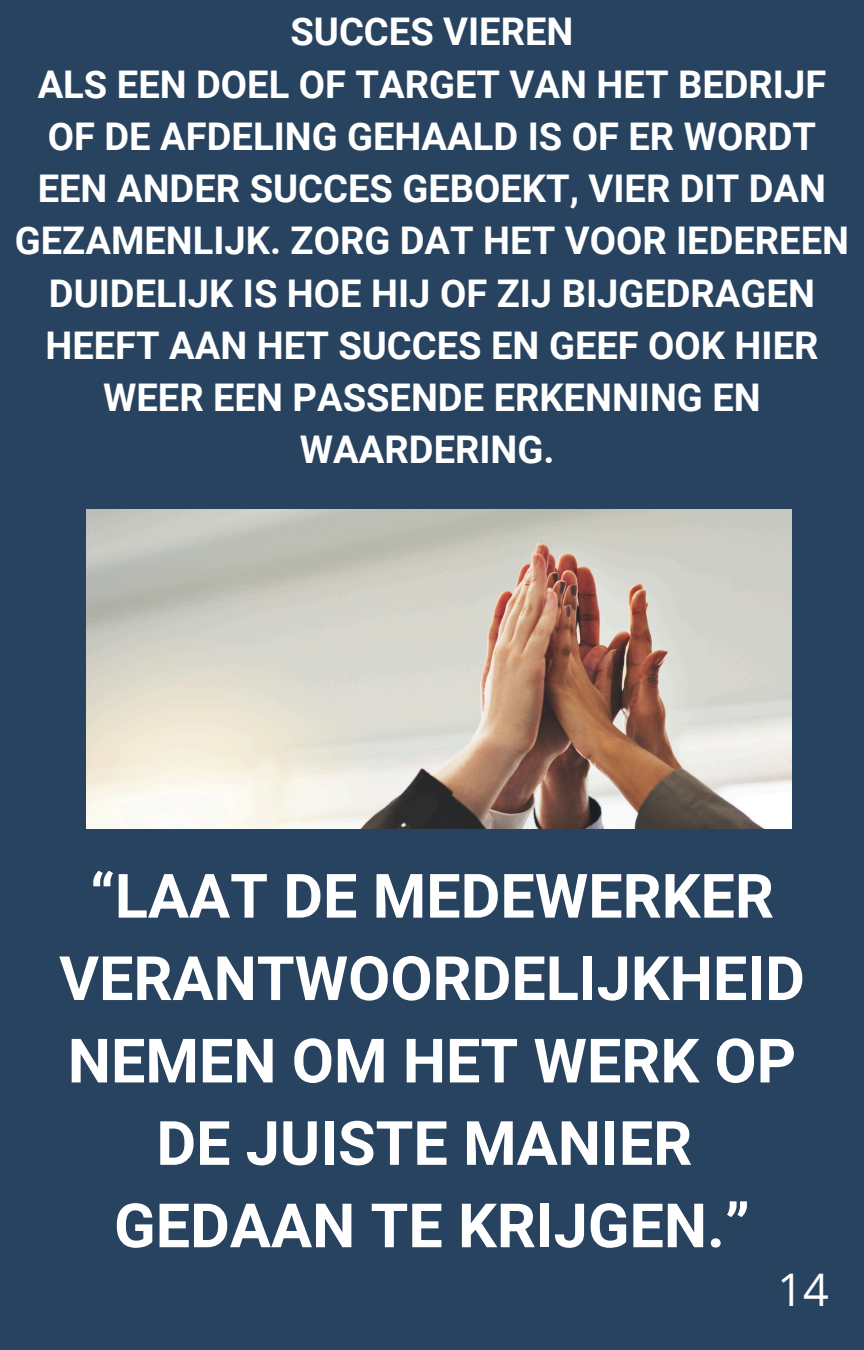
<style>
.page{position:relative;width:864px;height:1350px;background:#28435f}
.page>*{position:absolute;margin:0;border:0;box-sizing:border-box;transform-origin:0 0}
.t1{font:700 61.2px/82.4px "Roboto";color:#fff;text-align:center}
.t2{font:45px "Open Sans";color:#fff}
.t3{font:700 38.25px/52.2px "Roboto";color:#fff;text-align:center}
</style>
<div class="page">
<img style="left:86px;top:510px;width:706px;height:319px">
<p class="t3" style="left:290px;top:6px;width:284px">SUCCES VIEREN</p>
<p class="t3" style="left:15px;top:59px;width:836px">ALS EEN DOEL OF TARGET VAN HET BEDRIJF OF DE AFDELING GEHAALD IS OF ER WORDT EEN ANDER SUCCES GEBOEKT, VIER DIT DAN GEZAMENLIJK. ZORG DAT HET VOOR IEDEREEN DUIDELIJK IS HOE HIJ OF ZIJ BIJGEDRAGEN HEEFT AAN HET SUCCES EN GEEF OOK HIER WEER EEN PASSENDE ERKENNING EN WAARDERING.</p>
<h1 class="t1" style="left:59px;top:856px;width:747px">“LAAT DE MEDEWERKER<br>VERANTWOORDELIJKHEID<br>NEMEN OM HET WERK OP<br>DE JUISTE MANIER<br>GEDAAN TE KRIJGEN.”</h1>
<p class="t2" style="left:778px;top:1258px;width:53px">14</p>
</div>
